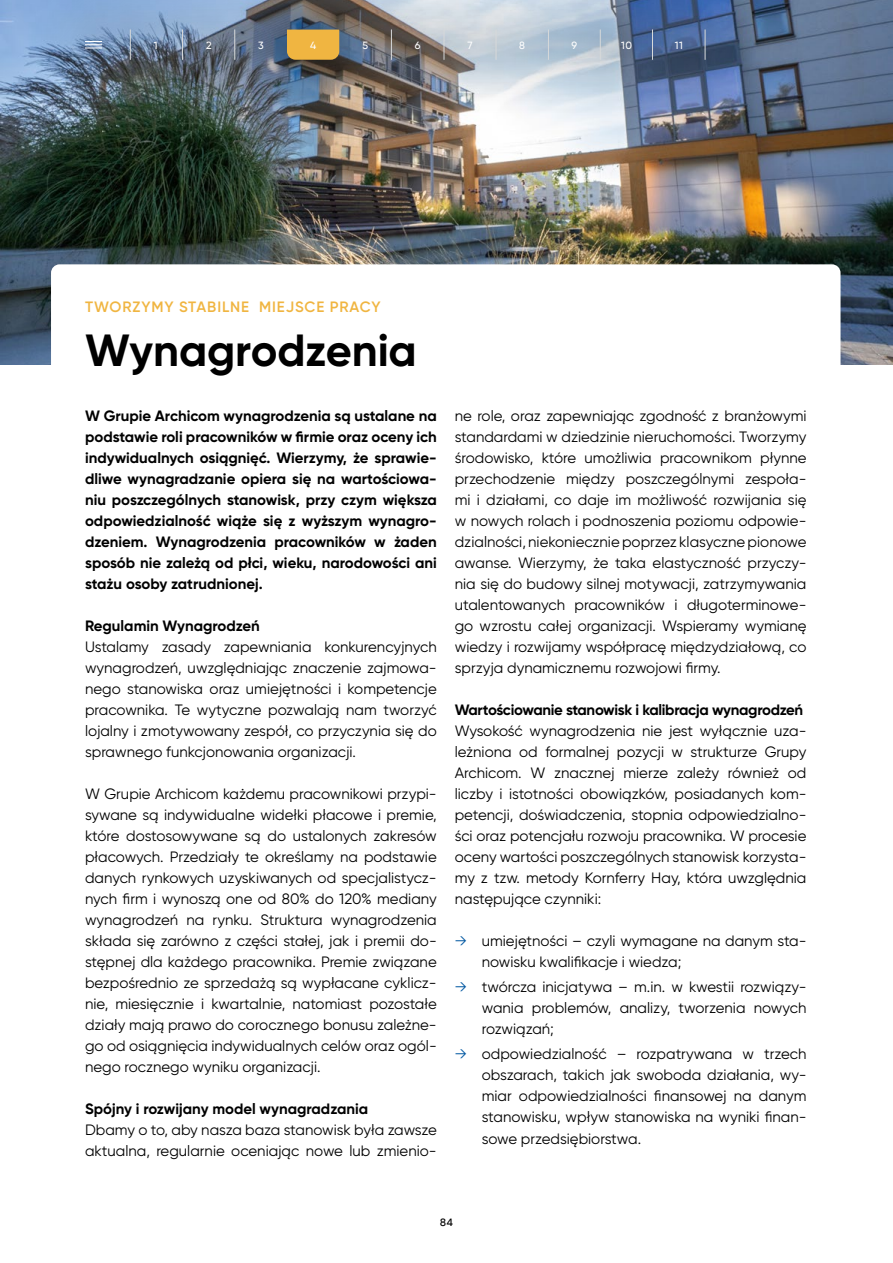
<style>
.page{position:relative;width:893px;height:1263px;background:#fff}
.page>*{position:absolute;margin:0;border:0;box-sizing:border-box;transform-origin:0 0}
.t1{font:700 45px "Gilroy";letter-spacing:-.005em;color:#000}
.t2{font:15px/21px "Gilroy";color:#000;text-align:justify}
.t3{font:700 15px/21px "Gilroy";letter-spacing:-.01em;color:#000;text-align:justify}
.t4{font:600 15px "Gilroy";letter-spacing:.06em;color:#f0b541}
.t5{font:500 10.5px "Gilroy";color:#fff}
.t6{font:500 10.5px "DM Sans";color:#000}
.s1{color:#0057a1}
</style>
<div class="page">
<img style="left:0;top:0;width:893px;height:364px">
<div style="left:51px;top:264px;width:789px;height:947px;background:#fff;border-radius:9px"></div>
<div style="left:24px;top:0;width:746px;height:125px;background:#000;opacity:.75"></div>
<div style="left:287px;top:30px;width:52px;height:30px;background:#f0b541"></div>
<svg style="left:85px;top:41px;width:17px;height:8px"></svg>
<hr style="left:548px;top:29px;width:1px;height:31px;background:#d7d9da">
<hr style="left:600px;top:29px;width:1px;height:31px;background:#d7d9da">
<hr style="left:652px;top:29px;width:1px;height:31px;background:#d7d9da">
<hr style="left:705px;top:29px;width:1px;height:31px;background:#d7d9da">
<hr style="left:496px;top:29px;width:1px;height:31px;background:#d7d9da">
<hr style="left:444px;top:29px;width:1px;height:31px;background:#d7d9da">
<hr style="left:391px;top:29px;width:1px;height:31px;background:#d7d9da">
<hr style="left:182px;top:29px;width:1px;height:31px;background:#d7d9da">
<hr style="left:234px;top:29px;width:1px;height:31px;background:#d7d9da">
<hr style="left:130px;top:29px;width:1px;height:31px;background:#d7d9da">
<p class="t5" style="left:154px;top:39px;width:5px">1</p>
<p class="t5" style="left:206px;top:39px;width:7px">2</p>
<p class="t5" style="left:258px;top:39px;width:7px">3</p>
<p class="t5" style="left:310px;top:39px;width:8px">4</p>
<p class="t5" style="left:363px;top:39px;width:7px">5</p>
<p class="t5" style="left:415px;top:39px;width:7px">6</p>
<p class="t5" style="left:467px;top:39px;width:7px">7</p>
<p class="t5" style="left:519px;top:39px;width:7px">8</p>
<p class="t5" style="left:571px;top:39px;width:7px">9</p>
<p class="t5" style="left:621px;top:39px;width:12px">10</p>
<p class="t5" style="left:675px;top:39px;width:10px">11</p>
<p class="t4" style="left:85px;top:297px;width:297px">TWORZYMY STABILNE MIEJSCE PRACY</p>
<h1 class="t1" style="left:85px;top:322px;width:333px">Wynagrodzenia</h1>
<p class="t3" style="left:85px;top:405px;width:353px">W Grupie Archicom wynagrodzenia są ustalane na podstawie roli pracowników w firmie oraz oceny ich indywidualnych osiągnięć. Wierzymy, że sprawie&shy;dliwe wynagradzanie opiera się na wartościowa&shy;niu poszczególnych stanowisk, przy czym większa odpowiedzialność wiąże się z wyższym wynagro&shy;dzeniem. Wynagrodzenia pracowników w żaden sposób nie zależą od płci, wieku, narodowości ani stażu osoby zatrudnionej.</p>
<p class="t3" style="left:85px;top:615px;width:176px">Regulamin Wynagrodzeń</p>
<p class="t2" style="left:85px;top:636px;width:353px">Ustalamy zasady zapewniania konkurencyjnych wynagrodzeń, uwzględniając znaczenie zajmowa&shy;nego stanowiska oraz umiejętności i kompetencje pracownika. Te wytyczne pozwalają nam tworzyć lojalny i zmotywowany zespół, co przyczynia się do sprawnego funkcjonowania organizacji.</p>
<p class="t2" style="left:85px;top:783px;width:353px">W Grupie Archicom każdemu pracownikowi przypi&shy;sywane są indywidualne widełki płacowe i premie, które dostosowywane są do ustalonych zakresów płacowych. Przedziały te określamy na podstawie danych rynkowych uzyskiwanych od specjalistycz&shy;nych firm i wynoszą one od 80% do 120% mediany wynagrodzeń na rynku. Struktura wynagrodzenia składa się zarówno z części stałej, jak i premii do&shy;stępnej dla każdego pracownika. Premie związane bezpośrednio ze sprzedażą są wypłacane cyklicz&shy;nie, miesięcznie i kwartalnie, natomiast pozostałe działy mają prawo do corocznego bonusu zależne&shy;go od osiągnięcia indywidualnych celów oraz ogól&shy;nego rocznego wyniku organizacji.</p>
<p class="t3" style="left:85px;top:1098px;width:285px">Spójny i rozwijany model wynagradzania</p>
<p class="t2" style="left:85px;top:1119px;width:353px">Dbamy o to, aby nasza baza stanowisk była zawsze aktualna, regularnie oceniając nowe lub zmienio-</p>
<p class="t2" style="left:455px;top:405px;width:353px">ne role, oraz zapewniając zgodność z branżowymi standardami w dziedzinie nieruchomości. Tworzymy środowisko, które umożliwia pracownikom płynne przechodzenie między poszczególnymi zespoła&shy;mi i działami, co daje im możliwość rozwijania się w nowych rolach i podnoszenia poziomu odpowie&shy;dzialności, niekoniecznie poprzez klasyczne pionowe awanse. Wierzymy, że taka elastyczność przyczy&shy;nia się do budowy silnej motywacji, zatrzymywania utalentowanych pracowników i długoterminowe&shy;go wzrostu całej organizacji. Wspieramy wymianę wiedzy i rozwijamy współpracę międzydziałową, co sprzyja dynamicznemu rozwojowi firmy.</p>
<p class="t3" style="left:455px;top:699px;width:350px">Wartościowanie stanowisk i kalibracja wynagrodzeń</p>
<p class="t2" style="left:455px;top:720px;width:353px">Wysokość wynagrodzenia nie jest wyłącznie uza&shy;leżniona od formalnej pozycji w strukturze Grupy Archicom. W znacznej mierze zależy również od liczby i istotności obowiązków, posiadanych kom&shy;petencji, doświadczenia, stopnia odpowiedzialno&shy;ści oraz potencjału rozwoju pracownika. W procesie oceny wartości poszczególnych stanowisk korzysta&shy;my z tzw. metody Kornferry Hay, która uwzględnia następujące czynniki:</p>
<p class="t2" style="left:482px;top:930px;width:326px;text-indent:-27px"><span class="s1">→</span> umiejętności – czyli wymagane na danym sta&shy;nowisku kwalifikacje i wiedza;</p>
<p class="t2" style="left:482px;top:976px;width:326px;text-indent:-27px"><span class="s1">→</span> twórcza inicjatywa – m.in. w kwestii rozwiązy&shy;wania problemów, analizy, tworzenia nowych rozwiązań;</p>
<p class="t2" style="left:482px;top:1043px;width:326px;text-indent:-27px"><span class="s1">→</span> odpowiedzialność – rozpatrywana w trzech obszarach, takich jak swoboda działania, wy&shy;miar odpowiedzialności finansowej na danym stanowisku, wpływ stanowiska na wyniki finan&shy;sowe przedsiębiorstwa.</p>
<p class="t6" style="left:440px;top:1215px;width:15px">84</p>
</div>
